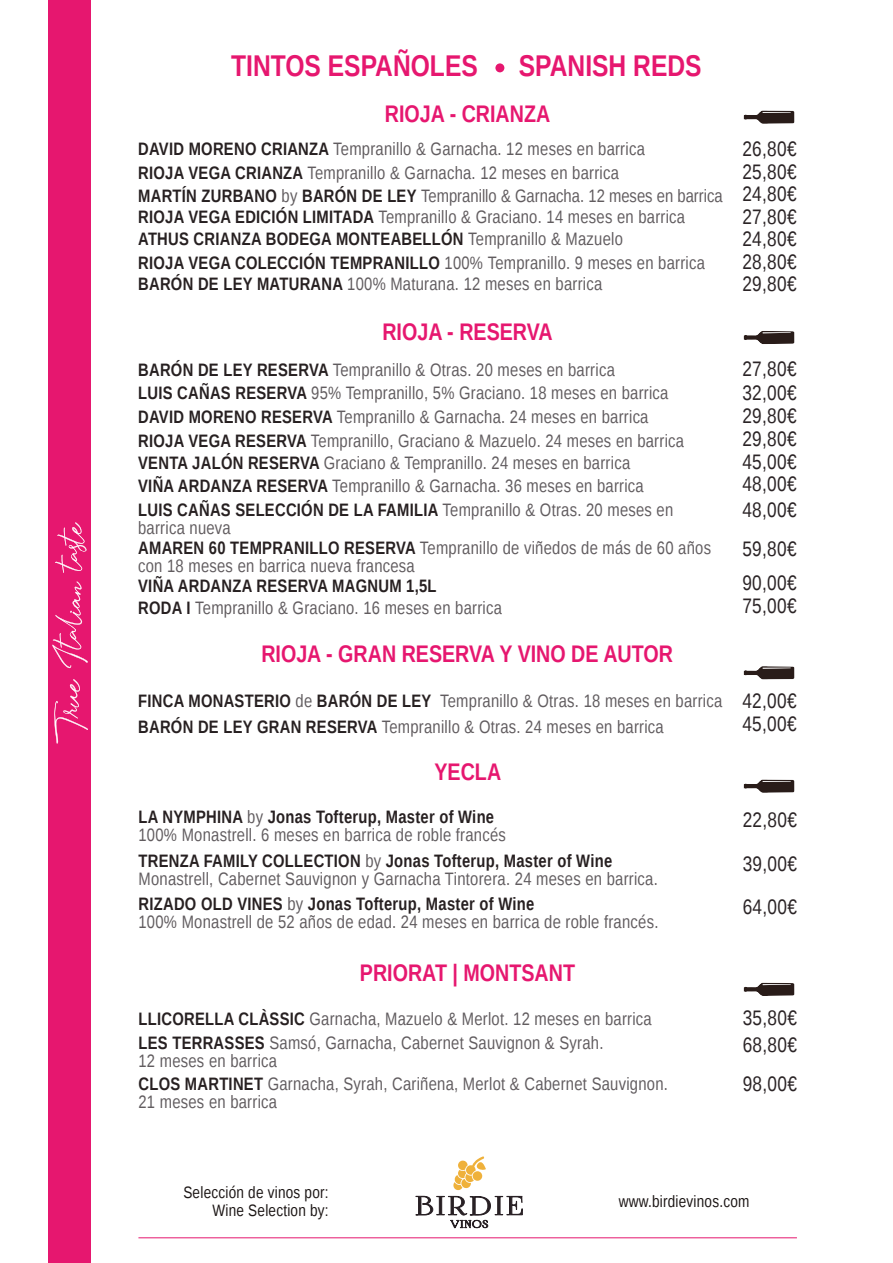
<style>
.page{position:relative;width:893px;height:1263px;background:#fff}
.page>*{position:absolute;margin:0;border:0;box-sizing:border-box;transform-origin:0 0}
.t1{font:700 30px "Liberation Sans Narrow";color:#e6176f}
.t2{font:700 24px "Liberation Sans Narrow";color:#e6176f}
.t3{font:21px "Liberation Sans Narrow";letter-spacing:.015em;color:#2b2426}
.t4{font:18px/18px "Liberation Sans Narrow";letter-spacing:.015em;color:#615c5f}
.t5{font:700 18px "Liberation Sans Narrow";letter-spacing:.015em;color:#272021}
.t6{font:16.5px/18px "Liberation Sans Narrow";letter-spacing:.015em;color:#1b1514;text-align:right}
.s1{font-weight:700;color:#272021}
.s2{font-size:21px;color:#2b2426}
.s3{font-weight:400;color:#615c5f}
</style>
<div class="page">
<div style="left:49px;top:0;width:42px;height:1263px;background:#e6176f"></div>
<svg style="left:54px;top:679px;width:34px;height:65px"></svg>
<svg style="left:52px;top:581px;width:36px;height:87px"></svg>
<svg style="left:55px;top:522px;width:32px;height:51px"></svg>
<svg style="left:453px;top:1156px;width:33px;height:34px"></svg>
<svg style="left:415px;top:1196px;width:108px;height:33px"></svg>
<hr style="left:138px;top:1237px;width:659px;height:1px;background:#e6176f">
<div style="left:495px;top:63px;width:9px;height:9px;background:#e6176f;border-radius:50%"></div>
<svg style="left:743px;top:110px;width:52px;height:14px"></svg>
<svg style="left:743px;top:331px;width:52px;height:13px"></svg>
<svg style="left:743px;top:666px;width:52px;height:13px"></svg>
<svg style="left:743px;top:779px;width:52px;height:14px"></svg>
<svg style="left:743px;top:982px;width:52px;height:14px"></svg>
<h1 class="t1" style="left:231px;top:45px;width:248px">TINTOS ESPAÑOLES</h1>
<h1 class="t1" style="left:519px;top:45px;width:184px">SPANISH REDS</h1>
<h2 class="t2" style="left:385px;top:97px;width:167px">RIOJA - CRIANZA</h2>
<p class="t4" style="left:138px;top:141px;width:508px"><span class="s1">DAVID MORENO CRIANZA</span> Tempranillo &amp; Garnacha. 12 meses en barrica</p>
<p class="t3" style="left:742px;top:137px;width:56px">26,80€</p>
<p class="t4" style="left:138px;top:165px;width:482px"><span class="s1">RIOJA VEGA CRIANZA</span> Tempranillo &amp; Garnacha. 12 meses en barrica</p>
<p class="t3" style="left:742px;top:160px;width:56px">25,80€</p>
<p class="t4" style="left:138px;top:186px;width:660px;line-height:21px"><span class="s1">MARTÍN ZURBANO</span> by <span class="s1">BARÓN DE LEY</span> Tempranillo &amp; Garnacha. 12 meses en barrica <span class="s2">24,80€<br></span><span class="s1">RIOJA VEGA EDICIÓN LIMITADA</span> Tempranillo &amp; Graciano. 14 meses en barrica</p>
<p class="t3" style="left:742px;top:205px;width:56px">27,80€</p>
<p class="t5" style="left:138px;top:227px;width:486px">ATHUS CRIANZA BODEGA MONTEABELLÓN <span class="s3">Tempranillo &amp; Mazuelo</span></p>
<p class="t3" style="left:742px;top:227px;width:56px">24,80€</p>
<p class="t4" style="left:138px;top:255px;width:568px"><span class="s1">RIOJA VEGA COLECCIÓN TEMPRANILLO</span> 100% Tempranillo. 9 meses en barrica</p>
<p class="t3" style="left:742px;top:250px;width:56px">28,80€</p>
<p class="t4" style="left:138px;top:276px;width:466px"><span class="s1">BARÓN DE LEY MATURANA</span> 100% Maturana. 12 meses en barrica</p>
<p class="t3" style="left:742px;top:272px;width:56px">29,80€</p>
<h2 class="t2" style="left:382px;top:315px;width:172px">RIOJA - RESERVA</h2>
<p class="t4" style="left:138px;top:362px;width:478px"><span class="s1">BARÓN DE LEY RESERVA</span> Tempranillo &amp; Otras. 20 meses en barrica</p>
<p class="t3" style="left:742px;top:356px;width:56px">27,80€</p>
<p class="t4" style="left:138px;top:384px;width:532px"><span class="s1">LUIS CAÑAS RESERVA</span> 95% Tempranillo, 5% Graciano. 18 meses en barrica</p>
<p class="t3" style="left:742px;top:381px;width:56px">32,00€</p>
<p class="t4" style="left:138px;top:408px;width:512px"><span class="s1">DAVID MORENO RESERVA</span> Tempranillo &amp; Garnacha. 24 meses en barrica</p>
<p class="t3" style="left:742px;top:404px;width:56px">29,80€</p>
<p class="t4" style="left:138px;top:432px;width:547px"><span class="s1">RIOJA VEGA RESERVA</span> Tempranillo, Graciano &amp; Mazuelo. 24 meses en barrica</p>
<p class="t3" style="left:742px;top:427px;width:56px">29,80€</p>
<p class="t4" style="left:138px;top:455px;width:494px"><span class="s1">VENTA JALÓN RESERVA</span> Graciano &amp; Tempranillo. 24 meses en barrica</p>
<p class="t3" style="left:742px;top:450px;width:56px">45,00€</p>
<p class="t4" style="left:138px;top:477px;width:507px"><span class="s1">VIÑA ARDANZA RESERVA</span> Tempranillo &amp; Garnacha. 36 meses en barrica</p>
<p class="t3" style="left:742px;top:472px;width:56px">48,00€</p>
<p class="t4" style="left:138px;top:502px;width:537px"><span class="s1">LUIS CAÑAS SELECCIÓN DE LA FAMILIA</span> Tempranillo &amp; Otras. 20 meses en barrica nueva</p>
<p class="t3" style="left:742px;top:498px;width:56px">48,00€</p>
<p class="t4" style="left:138px;top:539px;width:574px"><span class="s1">AMAREN 60 TEMPRANILLO RESERVA</span> Tempranillo de viñedos de más de 60 años con 18 meses en barrica nueva francesa</p>
<p class="t3" style="left:742px;top:537px;width:56px">59,80€</p>
<p class="t5" style="left:138px;top:573px;width:300px">VIÑA ARDANZA RESERVA MAGNUM 1,5L</p>
<p class="t3" style="left:742px;top:570px;width:56px">90,00€</p>
<p class="t4" style="left:138px;top:599px;width:365px"><span class="s1">RODA I</span> Tempranillo &amp; Graciano. 16 meses en barrica</p>
<h2 class="t2" style="left:261px;top:637px;width:413px">RIOJA - GRAN RESERVA Y VINO DE AUTOR</h2>
<p class="t3" style="left:742px;top:594px;width:56px">75,00€</p>
<p class="t4" style="left:138px;top:689px;width:660px;line-height:25.7px"><span class="s1">FINCA MONASTERIO</span> de <span class="s1">BARÓN DE LEY</span> Tempranillo &amp; Otras. 18 meses en barrica <span class="s2">42,00€<br></span><span class="s1">BARÓN DE LEY GRAN RESERVA</span> Tempranillo &amp; Otras. 24 meses en barrica</p>
<p class="t3" style="left:742px;top:711px;width:56px">45,00€</p>
<h2 class="t2" style="left:434px;top:755px;width:68px">YECLA</h2>
<p class="t4" style="left:138px;top:809px;width:369px"><span class="s1">LA NYMPHINA</span> by <span class="s1">Jonas Tofterup, Master of Wine<br></span>100% Monastrell. 6 meses en barrica de roble francés</p>
<p class="t3" style="left:743px;top:808px;width:56px">22,80€</p>
<p class="t4" style="left:138px;top:852px;width:521px"><span class="s1">TRENZA FAMILY COLLECTION</span> by <span class="s1">Jonas Tofterup, Master of Wine<br></span>Monastrell, Cabernet Sauvignon y Garnacha Tintorera. 24 meses en barrica.</p>
<p class="t3" style="left:743px;top:851px;width:56px">39,00€</p>
<p class="t4" style="left:138px;top:895px;width:521px"><span class="s1">RIZADO OLD VINES</span> by <span class="s1">Jonas Tofterup, Master of Wine<br></span>100% Monastrell de 52 años de edad. 24 meses en barrica de roble francés.</p>
<p class="t3" style="left:743px;top:895px;width:56px">64,00€</p>
<h2 class="t2" style="left:360px;top:956px;width:217px">PRIORAT | MONTSANT</h2>
<p class="t4" style="left:138px;top:1010px;width:515px"><span class="s1">LLICORELLA CLÀSSIC</span> Garnacha, Mazuelo &amp; Merlot. 12 meses en barrica</p>
<p class="t3" style="left:743px;top:1006px;width:56px">35,80€</p>
<p class="t4" style="left:138px;top:1035px;width:466px"><span class="s1">LES TERRASSES</span> Samsó, Garnacha, Cabernet Sauvignon &amp; Syrah.<br>12 meses en barrica</p>
<p class="t3" style="left:743px;top:1033px;width:56px">68,80€</p>
<p class="t4" style="left:138px;top:1076px;width:531px"><span class="s1">CLOS MARTINET</span> Garnacha, Syrah, Cariñena, Merlot &amp; Cabernet Sauvignon.<br>21 meses en barrica</p>
<p class="t3" style="left:743px;top:1072px;width:56px">98,00€</p>
<p class="t6" style="left:183px;top:1184px;width:147px">Selección de vinos por:<br>Wine Selection by:</p>
<p class="t6" style="left:619px;top:1193px;width:132px">www.birdievinos.com</p>
</div>
